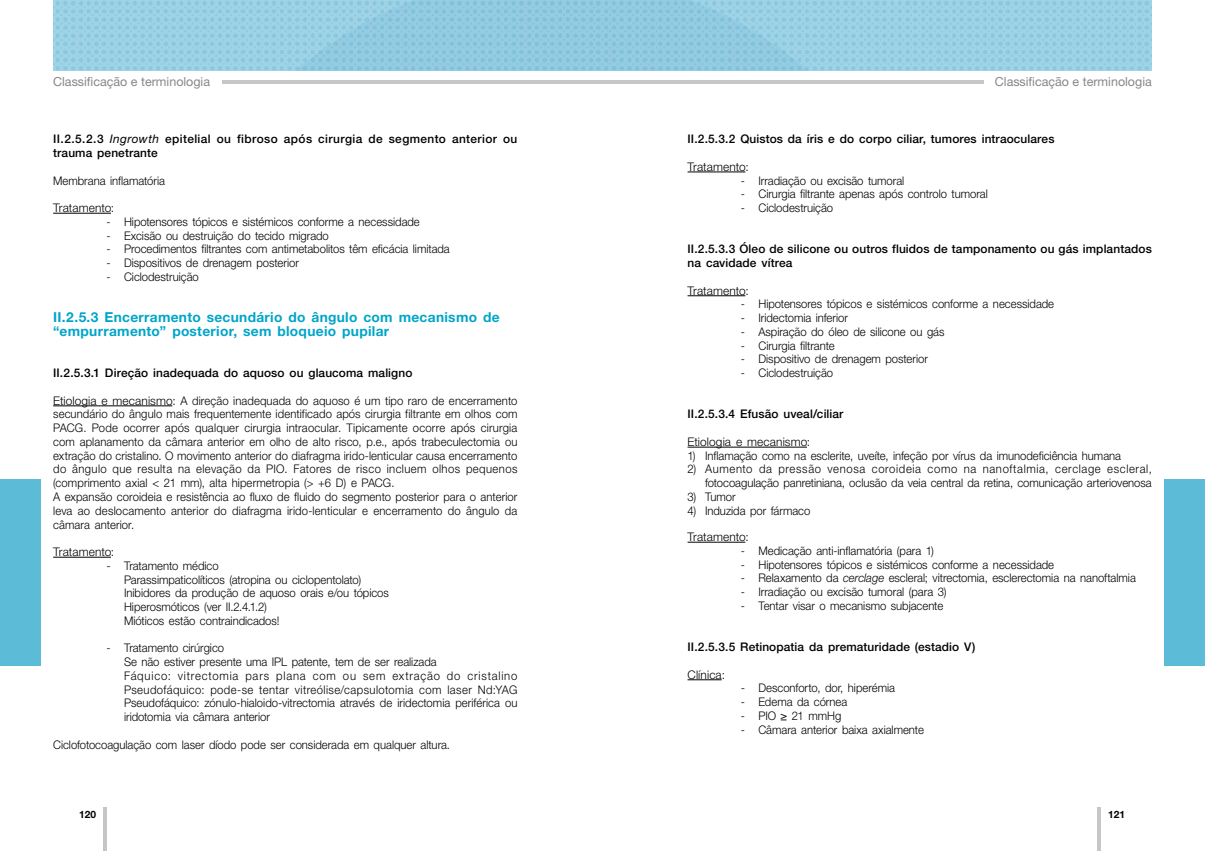
<style>
.page{position:relative;width:1205px;height:851px;background:#fff}
.page>*{position:absolute;margin:0;border:0;box-sizing:border-box;transform-origin:0 0}
.t1{font:700 13.75px/13.8px "Helvetica Neue LT Pro";letter-spacing:.02em;color:#00a5c9}
.t2{font:12.5px "Helvetica Neue LT Pro";color:#878787}
.t3{font:300 11.88px/13.8px "Helvetica Neue LT Pro";color:#000;scale:.95 1}
.t4{font:300 11.88px/13.8px "Helvetica Neue LT Pro";color:#000}
.t5{font:500 11.88px/13.8px "Helvetica Neue LT Pro";letter-spacing:.01em;color:#000}
.t6{font:500 11.88px/13.8px "Helvetica Neue LT Pro";letter-spacing:.03em;color:#000}
.t7{font:700 10.12px "Helvetica Neue LT Pro";color:#000}
.s1{font-weight:400;font-style:italic}
.s2{font-style:italic}
</style>
<div class="page">
<hr style="left:103px;top:807px;width:4px;height:43px;background:#c6c6c6">
<hr style="left:1097px;top:807px;width:4px;height:43px;background:#c6c6c6">
<hr style="left:602px;top:80px;width:382px;height:4px;background:#c6c6c6">
<hr style="left:221px;top:80px;width:381px;height:4px;background:#c6c6c6">
<div style="left:1164px;top:479px;width:41px;height:187px;background:#5cbbd7"></div>
<div style="left:0;top:479px;width:41px;height:187px;background:#5cbbd7"></div>
<img style="left:53px;top:0;width:1099px;height:71px">
<svg style="left:227px;top:0;width:669px;height:71px;background:#92cbe1"></svg>
<hr style="left:53px;top:213px;width:58px;height:1px;background:#000">
<hr style="left:53px;top:405px;width:119px;height:1px;background:#000">
<hr style="left:53px;top:557px;width:58px;height:1px;background:#000">
<hr style="left:687px;top:172px;width:58px;height:1px;background:#000">
<hr style="left:687px;top:295px;width:58px;height:1px;background:#000">
<hr style="left:687px;top:447px;width:120px;height:1px;background:#000">
<hr style="left:687px;top:542px;width:58px;height:1px;background:#000">
<hr style="left:687px;top:679px;width:35px;height:1px;background:#000">
<p class="t2" style="left:53px;top:74px;width:158px">Classificação e terminologia</p>
<p class="t2" style="left:995px;top:74px;width:158px">Classificação e terminologia</p>
<p class="t6" style="left:53px;top:132px;width:466px">II.2.5.2.3 <span class="s1">Ingrowth</span> epitelial ou fibroso após cirurgia de segmento anterior ou trauma penetrante</p>
<p class="t3" style="left:53px;top:173px;width:119px">Membrana inflamatória</p>
<p class="t4" style="left:53px;top:201px;width:63px">Tratamento:</p>
<p class="t3" style="left:107px;top:214px;width:331px">- Hipotensores tópicos e sistémicos conforme a necessidade</p>
<p class="t3" style="left:107px;top:228px;width:236px">- Excisão ou destruição do tecido migrado</p>
<p class="t3" style="left:107px;top:242px;width:363px">- Procedimentos filtrantes com antimetabolitos têm eficácia limitada</p>
<p class="t3" style="left:107px;top:256px;width:204px">- Dispositivos de drenagem posterior</p>
<p class="t3" style="left:107px;top:269px;width:99px">- Ciclodestruição</p>
<p class="t1" style="left:53px;top:310px;width:448px">II.2.5.3 Encerramento secundário do ângulo com mecanismo de “empurramento” posterior, sem bloqueio pupilar</p>
<p class="t5" style="left:53px;top:366px;width:361px">II.2.5.3.1 Direção inadequada do aquoso ou glaucoma maligno</p>
<p class="t4" style="left:53px;top:393px;width:466px">Etiologia e mecanismo: A direção inadequada do aquoso é um tipo raro de encerramento secundário do ângulo mais frequentemente identificado após cirurgia filtrante em olhos com PACG. Pode ocorrer após qualquer cirurgia intraocular. Tipicamente ocorre após cirurgia com aplanamento da câmara anterior em olho de alto risco, p.e., após trabeculectomia ou extração do cristalino. O movimento anterior do diafragma irido-lenticular causa encerramento do ângulo que resulta na elevação da PIO. Fatores de risco incluem olhos pequenos (comprimento axial &lt; 21 mm), alta hipermetropia (&gt; +6 D) e PACG.<br>A expansão coroideia e resistência ao fluxo de fluido do segmento posterior para o anterior leva ao deslocamento anterior do diafragma irido-lenticular e encerramento do ângulo da câmara anterior.</p>
<p class="t4" style="left:53px;top:544px;width:63px">Tratamento:</p>
<p class="t4" style="left:124px;top:558px;width:266px;text-indent:-17px">- Tratamento médico<br>Parassimpaticolíticos (atropina ou ciclopentolato)<br>Inibidores da produção de aquoso orais e/ou tópicos Hiperosmóticos (ver II.2.4.1.2)<br>Mióticos estão contraindicados!</p>
<p class="t3" style="left:124px;top:641px;width:415px;text-indent:-17px">- Tratamento cirúrgico<br>Se não estiver presente uma IPL patente, tem de ser realizada<br>Fáquico: vitrectomia pars plana com ou sem extração do cristalino Pseudofáquico: pode-se tentar vitreólise/capsulotomia com laser Nd:YAG Pseudofáquico: zónulo-hialoido-vitrectomia através de iridectomia periférica ou iridotomia via câmara anterior</p>
<p class="t3" style="left:53px;top:737px;width:419px">Ciclofotocoagulação com laser díodo pode ser considerada em qualquer altura.</p>
<p class="t5" style="left:687px;top:132px;width:368px">II.2.5.3.2 Quistos da íris e do corpo ciliar, tumores intraoculares</p>
<p class="t4" style="left:687px;top:159px;width:63px">Tratamento:</p>
<p class="t3" style="left:741px;top:173px;width:173px">- Irradiação ou excisão tumoral</p>
<p class="t3" style="left:741px;top:187px;width:261px">- Cirurgia filtrante apenas após controlo tumoral</p>
<p class="t3" style="left:741px;top:201px;width:99px">- Ciclodestruição</p>
<p class="t5" style="left:687px;top:242px;width:466px">II.2.5.3.3 Óleo de silicone ou outros fluidos de tamponamento ou gás implantados na cavidade vítrea</p>
<p class="t4" style="left:687px;top:283px;width:63px">Tratamento:</p>
<p class="t3" style="left:741px;top:297px;width:331px">- Hipotensores tópicos e sistémicos conforme a necessidade</p>
<p class="t3" style="left:741px;top:311px;width:114px">- Iridectomia inferior</p>
<p class="t3" style="left:741px;top:324px;width:216px">- Aspiração do óleo de silicone ou gás</p>
<p class="t3" style="left:741px;top:338px;width:100px">- Cirurgia filtrante</p>
<p class="t3" style="left:741px;top:352px;width:198px">- Dispositivo de drenagem posterior</p>
<p class="t3" style="left:741px;top:366px;width:99px">- Ciclodestruição</p>
<p class="t5" style="left:687px;top:407px;width:157px">II.2.5.3.4 Efusão uveal/ciliar</p>
<p class="t4" style="left:687px;top:434px;width:124px">Etiologia e mecanismo:</p>
<p class="t3" style="left:687px;top:448px;width:458px">1) Inflamação como na esclerite, uveíte, infeção por vírus da imunodeficiência humana</p>
<p class="t3" style="left:687px;top:462px;width:490px;text-align:right">2) Aumento da pressão venosa coroideia como na nanoftalmia, cerclage escleral, fotocoagulação panretiniana, oclusão da veia central da retina, comunicação arteriovenosa</p>
<p class="t3" style="left:687px;top:489px;width:52px">3) Tumor</p>
<p class="t3" style="left:687px;top:503px;width:131px">4) Induzida por fármaco</p>
<p class="t4" style="left:687px;top:529px;width:63px">Tratamento:</p>
<p class="t3" style="left:741px;top:543px;width:205px">- Medicação anti-inflamatória (para 1)</p>
<p class="t3" style="left:741px;top:557px;width:331px">- Hipotensores tópicos e sistémicos conforme a necessidade</p>
<p class="t3" style="left:741px;top:571px;width:417px">- Relaxamento da <span class="s2">cerclage</span> escleral; vitrectomia, esclerectomia na nanoftalmia</p>
<p class="t3" style="left:741px;top:584px;width:218px">- Irradiação ou excisão tumoral (para 3)</p>
<p class="t3" style="left:741px;top:598px;width:214px">- Tentar visar o mecanismo subjacente</p>
<p class="t5" style="left:687px;top:639px;width:289px">II.2.5.3.5 Retinopatia da prematuridade (estadio V)</p>
<p class="t4" style="left:687px;top:667px;width:39px">Clínica:</p>
<p class="t4" style="left:741px;top:681px;width:156px">- Desconforto, dor, hiperémia</p>
<p class="t3" style="left:741px;top:694px;width:114px">- Edema da córnea</p>
<p class="t3" style="left:741px;top:708px;width:107px">- PIO ≥ 21 mmHg</p>
<p class="t3" style="left:741px;top:722px;width:194px">- Câmara anterior baixa axialmente</p>
<p class="t7" style="left:79px;top:808px;width:18px">120</p>
<p class="t7" style="left:1108px;top:808px;width:18px">121</p>
</div>
